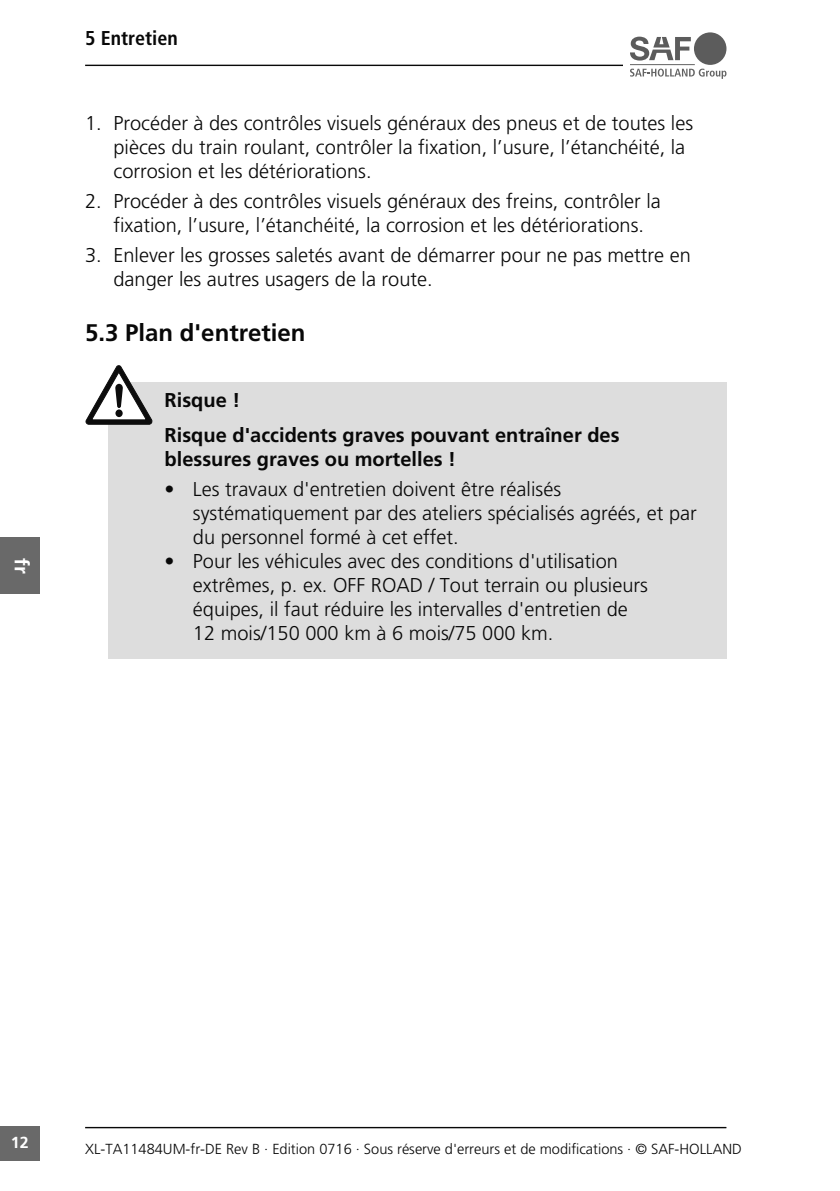
<style>
.page{position:relative;width:840px;height:1191px;background:#fff}
.page>*{position:absolute;margin:0;border:0;box-sizing:border-box;transform-origin:0 0}
.t1{font:700 24px "Frutiger LT Std";color:#080808}
.t2{font:300 20px/24px "Frutiger LT Std";color:#080808}
.t3{font:700 20px/35.4px "Frutiger LT Std";color:#080808}
.t4{font:700 condensed 20px "Frutiger LT Std";color:#080808}
.t5{font:700 20px "Frutiger LT Std";color:#fff}
.t6{font:700 16px "Frutiger LT Std";color:#fff}
.t7{font:300 14.6px "Frutiger LT Std";color:#080808}
</style>
<div class="page">
<div style="left:108px;top:382px;width:618px;height:276px;background:#ddd"></div>
<svg style="left:85px;top:365px;width:67px;height:59px"></svg>
<hr style="left:85px;top:65px;width:537px;height:1px;background:#080808">
<hr style="left:629px;top:64px;width:65px;height:1px;background:#636363">
<svg style="left:630px;top:69px;width:96px;height:10px"></svg>
<div style="left:693px;top:32px;width:33px;height:33px;background:#5c5c5c;border-radius:50%"></div>
<svg style="left:630px;top:37px;width:60px;height:24px"></svg>
<div style="left:0;top:1126px;width:40px;height:35px;background:#696969"></div>
<hr style="left:85px;top:1126px;width:641px;height:2px;background:#080808">
<div style="left:0;top:537px;width:40px;height:57px;background:#696969"></div>
<p class="t5" style="left:34px;top:558px;width:17px;rotate:90deg">fr</p>
<p class="t4" style="left:85px;top:27px;width:94px">5 Entretien</p>
<p class="t2" style="left:113px;top:112px;width:580px;text-indent:-28px">1. Procéder à des contrôles visuels généraux des pneus et de toutes les pièces du train roulant, contrôler la fixation, l’usure, l’étanchéité, la corrosion et les détériorations.</p>
<p class="t2" style="left:85px;top:190px;width:577px;text-align:center">2. Procéder à des contrôles visuels généraux des freins, contrôler la fixation, l’usure, l’étanchéité, la corrosion et les détériorations.</p>
<p class="t2" style="left:113px;top:244px;width:578px;text-indent:-28px">3. Enlever les grosses saletés avant de démarrer pour ne pas mettre en danger les autres usagers de la route.</p>
<p class="t1" style="left:85px;top:318px;width:222px">5.3 Plan d'entretien</p>
<p class="t3" style="left:164px;top:382px;width:456px">Risque !<br>Risque d'accidents graves pouvant entraîner des</p>
<p class="t3" style="left:164px;top:442px;width:293px">blessures graves ou mortelles !</p>
<p class="t2" style="left:193px;top:477px;width:505px;text-indent:-28px">• Les travaux d'entretien doivent être réalisés systématiquement par des ateliers spécialisés agréés, et par du personnel formé à cet effet.</p>
<p class="t2" style="left:193px;top:549px;width:456px;text-indent:-28px">• Pour les véhicules avec des conditions d'utilisation extrêmes, p. ex. OFF ROAD / Tout terrain ou plusieurs équipes, il faut réduire les intervalles d'entretien de 12 mois/150 000 km à 6 mois/75 000 km.</p>
<p class="t6" style="left:11px;top:1133px;width:19px">12</p>
<p class="t7" style="left:85px;top:1140px;width:657px">XL-TA11484UM-fr-DE Rev B · Edition 0716 · Sous réserve d'erreurs et de modifications · © SAF-HOLLAND</p>
</div>
